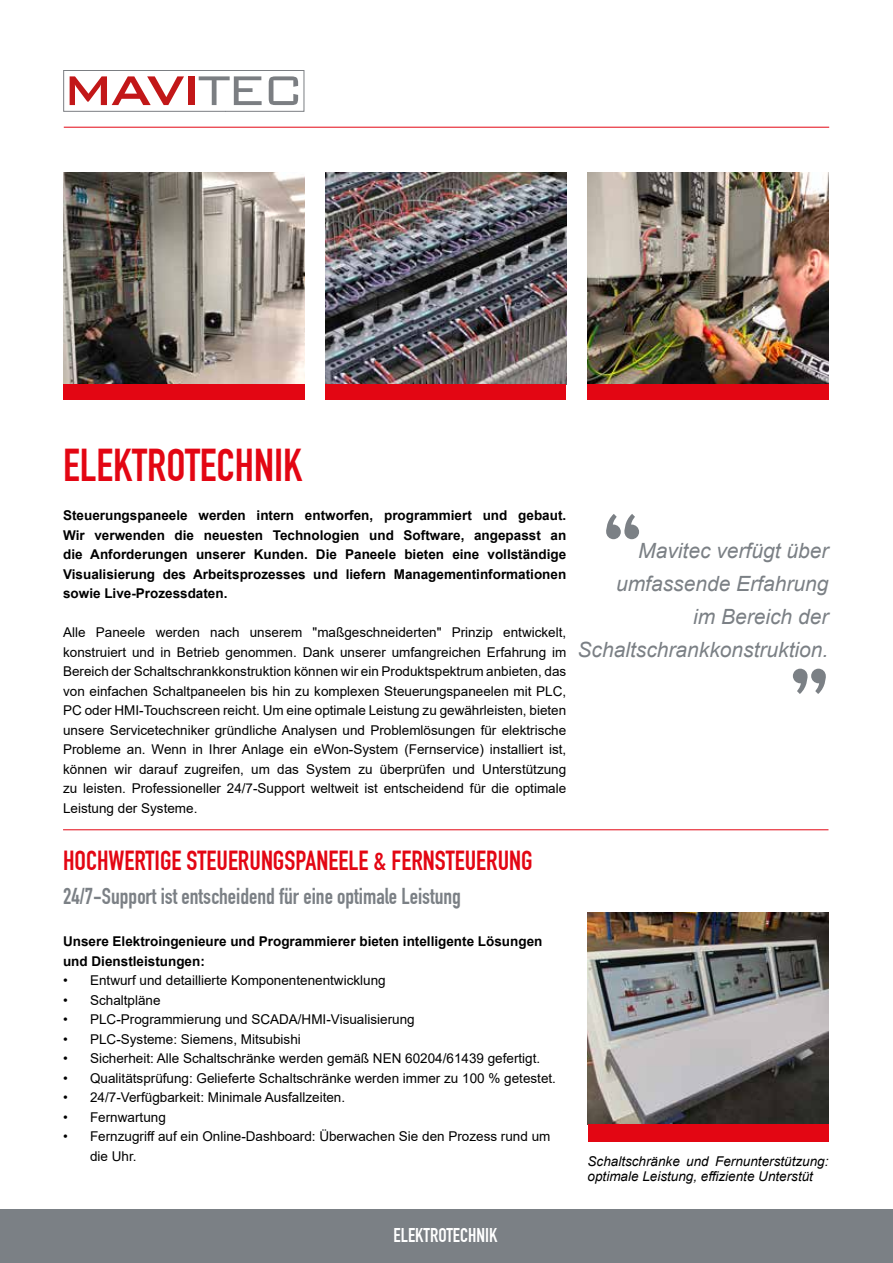
<style>
.page{position:relative;width:893px;height:1263px;background:#fff}
.page>*{position:absolute;margin:0;border:0;box-sizing:border-box;transform-origin:0 0}
.t1{font:45px "DIN Engschrift";color:#e30613}
.t2{font:27px "DIN Engschrift";color:#e30613}
.t3{font:22.5px "DIN Engschrift";color:#7b8085}
.t4{font:italic 21px/33px "Arial";color:#7b8085;text-align:right}
.t5{font:19.5px "DIN Engschrift";color:#fff}
.t6{font:13.5px/19.5px "Arial";color:#000;text-align:justify}
.t7{font:700 13.5px/19.5px "Arial";color:#000;text-align:justify}
.t8{font:italic 13.5px/15px "Arial";color:#000}
</style>
<div class="page">
<div style="left:0;top:1210px;width:893px;height:53px;background:#7b8085"></div>
<hr style="left:64px;top:127px;width:765px;height:1px;background:#e30613">
<svg style="left:63px;top:70px;width:241px;height:42px"></svg>
<svg style="left:606px;top:514px;width:33px;height:25px"></svg>
<svg style="left:793px;top:669px;width:33px;height:25px"></svg>
<img style="left:587px;top:173px;width:241px;height:212px">
<img style="left:63px;top:173px;width:241px;height:212px">
<hr style="left:63px;top:829px;width:765px;height:1px;background:#e30613">
<img style="left:587px;top:912px;width:241px;height:212px">
<img style="left:325px;top:173px;width:241px;height:212px">
<div style="left:63px;top:385px;width:241px;height:15px;background:#e30613"></div>
<div style="left:325px;top:385px;width:241px;height:15px;background:#e30613"></div>
<div style="left:587px;top:385px;width:241px;height:15px;background:#e30613"></div>
<div style="left:587px;top:1124px;width:241px;height:17px;background:#e30613"></div>
<h1 class="t1" style="left:63px;top:443px;width:241px">ELEKTROTECHNIK</h1>
<p class="t7" style="left:63px;top:506px;width:505px">Steuerungspaneele werden intern entworfen, programmiert und gebaut.<br>Wir verwenden die neuesten Technologien und Software, angepasst an die Anforderungen unserer Kunden. Die Paneele bieten eine vollständige Visualisierung des Arbeitsprozesses und liefern Managementinformationen sowie Live-Prozessdaten.</p>
<p class="t6" style="left:63px;top:624px;width:505px">Alle Paneele werden nach unserem "maßgeschneiderten" Prinzip entwickelt, konstruiert und in Betrieb genommen. Dank unserer umfangreichen Erfahrung im Bereich der Schaltschrankkonstruktion können wir ein Produktspektrum anbieten, das von einfachen Schaltpaneelen bis hin zu komplexen Steuerungspaneelen mit PLC, PC oder HMI-Touchscreen reicht. Um eine optimale Leistung zu gewährleisten, bieten unsere Servicetechniker gründliche Analysen und Problemlösungen für elektrische Probleme an. Wenn in Ihrer Anlage ein eWon-System (Fernservice) installiert ist, können wir darauf zugreifen, um das System zu überprüfen und Unterstützung zu leisten. Professioneller 24/7-Support weltweit ist entscheidend für die optimale Leistung der Systeme.</p>
<h2 class="t2" style="left:63px;top:847px;width:471px">HOCHWERTIGE STEUERUNGSPANEELE &amp; FERNSTEUERUNG</h2>
<h3 class="t3" style="left:63px;top:884px;width:399px">24/7-Support ist entscheidend für eine optimale Leistung</h3>
<p class="t7" style="left:63px;top:932px;width:481px">Unsere Elektroingenieure und Programmierer bieten intelligente Lösungen und Dienstleistungen:</p>
<p class="t6" style="left:63px;top:972px;width:324px">• Entwurf und detaillierte Komponentenentwicklung</p>
<p class="t6" style="left:63px;top:991px;width:99px">• Schaltpläne</p>
<p class="t6" style="left:63px;top:1011px;width:353px">• PLC-Programmierung und SCADA/HMI-Visualisierung</p>
<p class="t6" style="left:63px;top:1030px;width:239px">• PLC-Systeme: Siemens, Mitsubishi</p>
<p class="t6" style="left:63px;top:1050px;width:479px">• Sicherheit: Alle Schaltschränke werden gemäß NEN 60204/61439 gefertigt.</p>
<p class="t6" style="left:63px;top:1069px;width:494px">• Qualitätsprüfung: Gelieferte Schaltschränke werden immer zu 100 % getestet.</p>
<p class="t6" style="left:63px;top:1089px;width:284px">• 24/7-Verfügbarkeit: Minimale Ausfallzeiten.</p>
<p class="t6" style="left:63px;top:1108px;width:104px">• Fernwartung</p>
<p class="t6" style="left:90px;top:1128px;width:462px;text-indent:-27px">• Fernzugriff auf ein Online-Dashboard: Überwachen Sie den Prozess rund um die Uhr.</p>
<h3 class="t4" style="left:577px;top:536px;width:252px">Mavitec verfügt über umfassende Erfahrung<br>im Bereich der<br>Schaltschrankkonstruktion.</h3>
<p class="t8" style="left:588px;top:1155px;width:242px">Schaltschränke und Fernunterstützung: optimale Leistung, effiziente Unterstüt</p>
<h3 class="t5" style="left:394px;top:1225px;width:105px">ELEKTROTECHNIK</h3>
</div>
